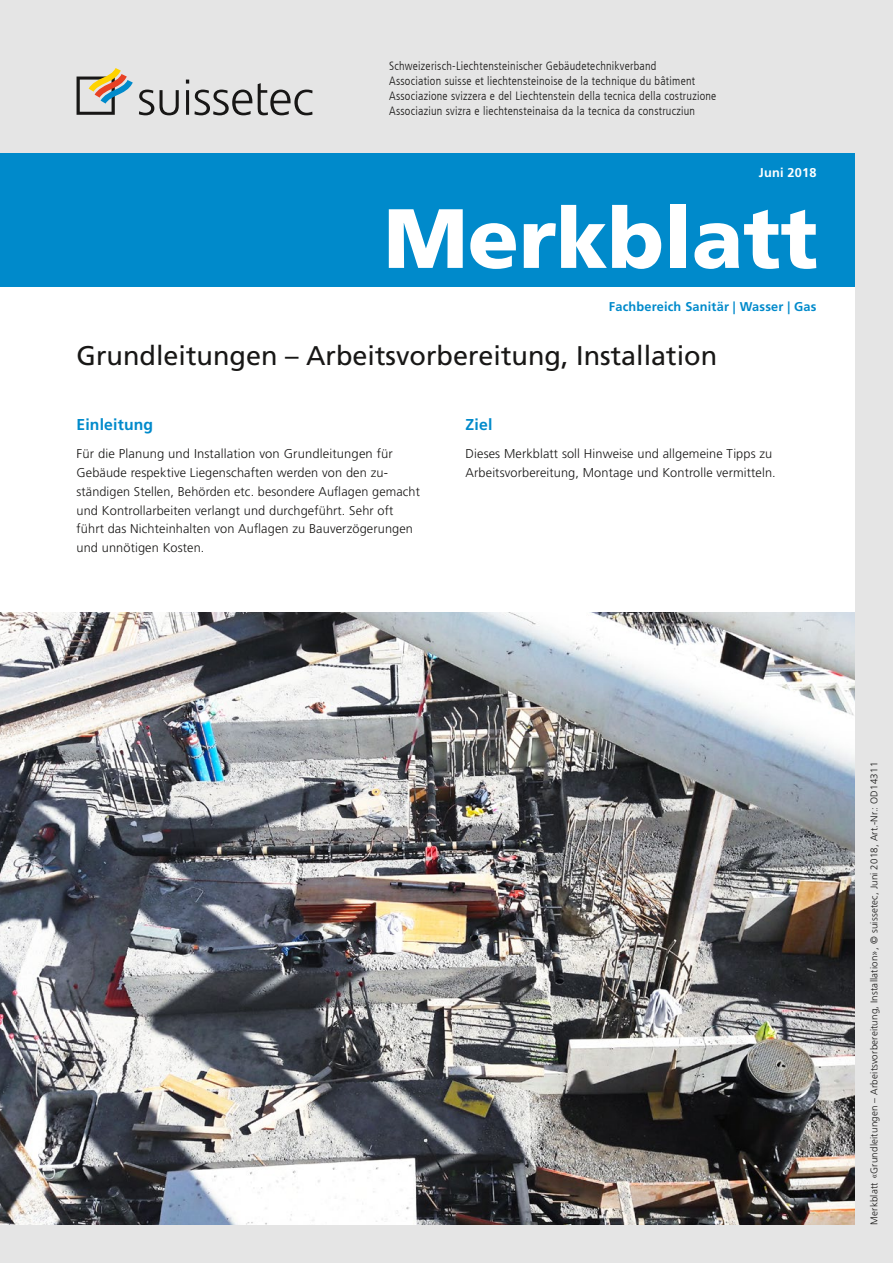
<style>
.page{position:relative;width:893px;height:1263px;background:#e5e5e5}
.page>*{position:absolute;margin:0;border:0;box-sizing:border-box;transform-origin:0 0}
.t1{font:900 84px "Frutiger LT Com";color:#fff}
.t2{font:27px "Frutiger LT Std";color:#181716}
.t3{font:700 15.75px "Frutiger LT Std";letter-spacing:.01em;color:#008acb}
.t4{font:300 12.75px/18.8px "Frutiger LT Std";letter-spacing:.01em;color:#181716}
.t5{font:700 12.75px "Frutiger LT Std";letter-spacing:.015em;color:#008acb}
.t6{font:700 12.75px "Frutiger LT Std";letter-spacing:.015em;color:#fff}
.t7{font:300 condensed 12px/15px "Frutiger LT Com";letter-spacing:.02em;color:#181716}
.t8{font:300 9.75px "Frutiger LT Std";letter-spacing:.02em;color:#181716}
</style>
<div class="page">
<div style="left:0;top:153px;width:855px;height:1072px;background:#fff"></div>
<svg style="left:139px;top:90px;width:15px;height:25px"></svg>
<svg style="left:160px;top:90px;width:19px;height:25px"></svg>
<hr style="left:186px;top:90px;width:3px;height:25px;background:#181716">
<svg style="left:186px;top:80px;width:3px;height:4px"></svg>
<svg style="left:194px;top:90px;width:58px;height:25px"></svg>
<svg style="left:258px;top:83px;width:55px;height:32px"></svg>
<svg style="left:77px;top:68px;width:56px;height:47px"></svg>
<img style="left:0;top:612px;width:855px;height:613px">
<div style="left:0;top:153px;width:855px;height:134px;background:#008acb"></div>
<p class="t7" style="left:389px;top:58px;width:329px">Schweizerisch-Liechtensteinischer Gebäudetechnikverband<br>Association suisse et liechtensteinoise de la technique du bâtiment Associazione svizzera e del Liechtenstein della tecnica della costruzione Associaziun svizra e liechtensteinaisa da la tecnica da construcziun</p>
<p class="t6" style="left:759px;top:165px;width:59px">Juni 2018</p>
<h1 class="t1" style="left:384px;top:188px;width:436px">Merkblatt</h1>
<p class="t5" style="left:609px;top:299px;width:209px">Fachbereich Sanitär | Wasser | Gas</p>
<h2 class="t2" style="left:77px;top:339px;width:642px">Grundleitungen – Arbeitsvorbereitung, Installation</h2>
<p class="t3" style="left:77px;top:416px;width:78px">Einleitung</p>
<p class="t4" style="left:77px;top:445px;width:345px">Für die Planung und Installation von Grundleitungen für Gebäude respektive Liegenschaften werden von den zu&shy;ständigen Stellen, Behörden etc. besondere Auflagen gemacht und Kontrollarbeiten verlangt und durchgeführt. Sehr oft führt das Nichteinhalten von Auflagen zu Bauverzögerungen und unnötigen Kosten.</p>
<p class="t3" style="left:466px;top:416px;width:28px">Ziel</p>
<p class="t4" style="left:466px;top:445px;width:312px">Dieses Merkblatt soll Hinweise und allgemeine Tipps zu<br>Arbeitsvorbereitung, Montage und Kontrolle vermitteln.</p>
<p class="t8" style="left:869px;top:1225px;width:464px;rotate:-90deg">Merkblatt «Grundleitungen – Arbeitsvorbereitung, Installation», © suissetec, Juni 2018, Art.-Nr.: OD14311</p>
</div>
